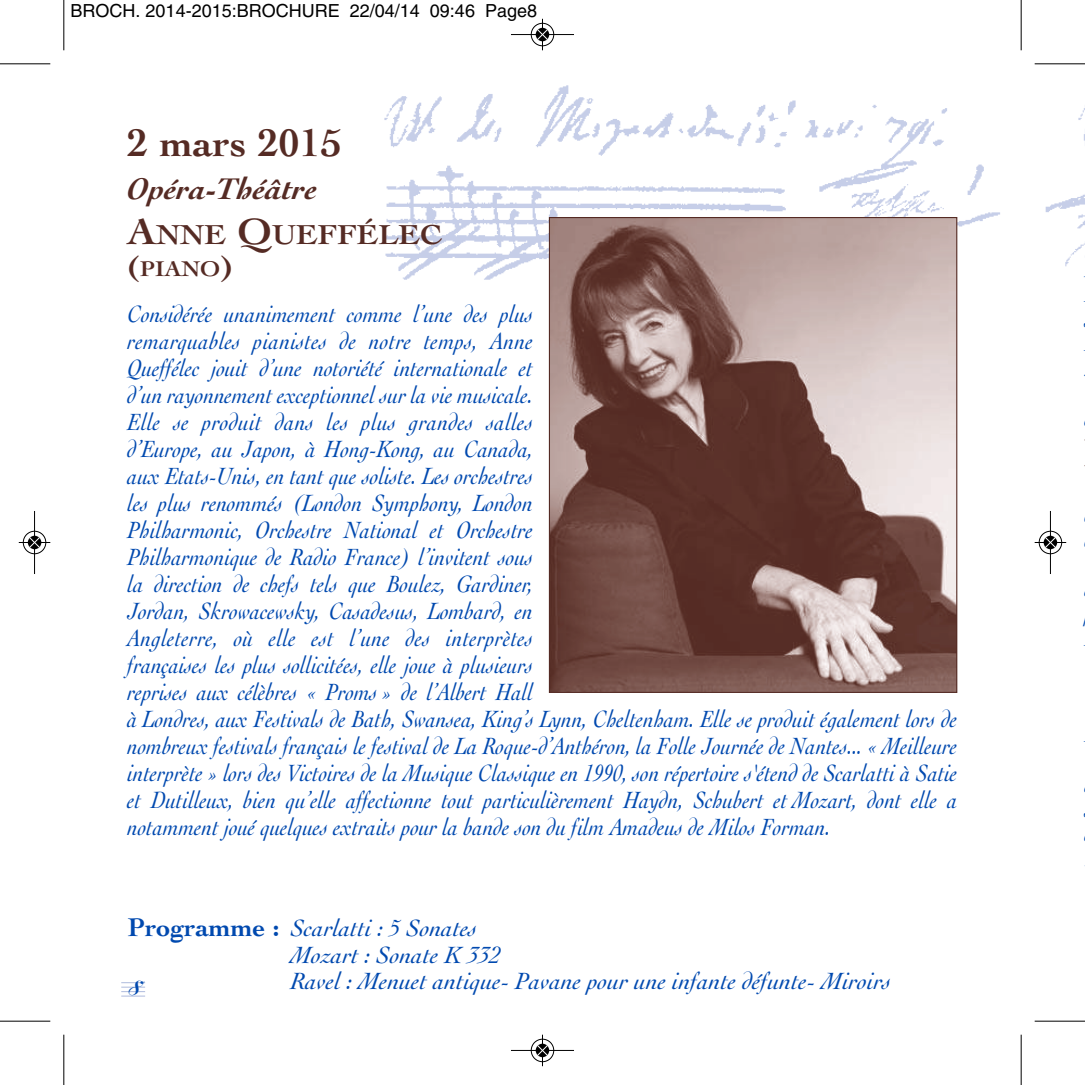
<style>
.page{position:relative;width:1085px;height:1085px;background:#fff}
.page>*{position:absolute;margin:0;border:0;box-sizing:border-box;transform-origin:0 0}
.t1{font:700 40.5px "Cochin";color:#552b24}
.t2{font:italic 700 31.5px "Cochin";color:#552b24}
.t3{font:700 28.8px "Cochin";color:#552b24;scale:1.05 1}
.t4{font:italic 24.75px/27px "Cochin";color:#0049af;scale:.89 1}
.t5{font:italic 24.75px/26.3px "Cochin";color:#0049af}
.t6{font:900 24.75px "Kuenstler Script";color:#0049af}
.t7{font:700 22.5px "Cochin";color:#552b24;scale:1.05 1}
.t8{font:18px "Helvetica";color:#000}
.s1{font-size:38.48px}
.s2{font-size:29.93px}
.s3{font-weight:700;font-style:normal;font-size:27px}
</style>
<div class="page">
<svg style="left:121px;top:982px;width:24px;height:14px"></svg>
<img style="left:384px;top:85px;width:616px;height:273px">
<img style="left:1045px;top:108px;width:39px;height:159px">
<img style="left:551px;top:219px;width:404px;height:471px">
<hr style="left:63px;top:0;width:1px;height:50px;background:#000">
<hr style="left:0;top:63px;width:50px;height:1px;background:#000">
<hr style="left:1020px;top:0;width:1px;height:50px;background:#000">
<hr style="left:1034px;top:63px;width:50px;height:1px;background:#000">
<hr style="left:63px;top:1034px;width:1px;height:50px;background:#000">
<hr style="left:0;top:1020px;width:50px;height:1px;background:#000">
<hr style="left:1020px;top:1034px;width:1px;height:50px;background:#000">
<hr style="left:1034px;top:1020px;width:50px;height:1px;background:#000">
<div style="left:530px;top:23px;width:24px;height:23px;border:1px solid #fff;border-radius:50%"></div>
<hr style="left:511px;top:34px;width:63px;height:1px;background:#000">
<hr style="left:542px;top:19px;width:1px;height:31px;background:#000">
<div style="left:531px;top:23px;width:23px;height:23px;border:1px solid #000;border-radius:50%"></div>
<svg style="left:535px;top:28px;width:14px;height:13px"></svg>
<svg style="left:536px;top:29px;width:12px;height:11px"></svg>
<div style="left:530px;top:1038px;width:24px;height:24px;border:1px solid #fff;border-radius:50%"></div>
<hr style="left:511px;top:1049px;width:63px;height:1px;background:#000">
<hr style="left:542px;top:1034px;width:1px;height:31px;background:#000">
<div style="left:531px;top:1038px;width:23px;height:23px;border:1px solid #000;border-radius:50%"></div>
<svg style="left:535px;top:1043px;width:14px;height:13px"></svg>
<svg style="left:536px;top:1044px;width:12px;height:11px"></svg>
<div style="left:23px;top:530px;width:23px;height:24px;border:1px solid #fff;border-radius:50%"></div>
<hr style="left:34px;top:511px;width:1px;height:63px;background:#000">
<hr style="left:19px;top:542px;width:31px;height:1px;background:#000">
<div style="left:23px;top:531px;width:23px;height:23px;border:1px solid #000;border-radius:50%"></div>
<svg style="left:28px;top:535px;width:13px;height:14px"></svg>
<svg style="left:29px;top:536px;width:11px;height:12px"></svg>
<div style="left:1038px;top:530px;width:24px;height:24px;border:1px solid #fff;border-radius:50%"></div>
<hr style="left:1049px;top:511px;width:1px;height:63px;background:#000">
<hr style="left:1034px;top:542px;width:31px;height:1px;background:#000">
<div style="left:1038px;top:531px;width:23px;height:23px;border:1px solid #000;border-radius:50%"></div>
<svg style="left:1043px;top:535px;width:13px;height:14px"></svg>
<svg style="left:1044px;top:536px;width:11px;height:12px"></svg>
<p class="t8" style="left:71px;top:4px;width:468px">BROCH. 2014-2015:BROCHURE 22/04/14 09:46 Page8</p>
<h1 class="t1" style="left:128px;top:128px;width:216px">2 mars 2015</h1>
<p class="t2" style="left:128px;top:177px;width:191px">Opéra-Théâtre</p>
<p class="t3" style="left:128px;top:224px;width:301px"><span class="s1">A</span>NNE <span class="s1">Q</span>UEFFÉLEC</p>
<p class="t7" style="left:128px;top:260px;width:101px"><span class="s2">(</span>PIANO<span class="s2">)</span></p>
<p class="t4" style="left:128px;top:302px;width:933px">Considérée unanimement comme l’une des plus<br>remarquables pianistes de notre temps, Anne<br>Queffélec jouit d’une notoriété internationale et<br>d’un rayonnement exceptionnel sur la vie musicale.<br>Elle se produit dans les plus grandes salles<br>d’Europe, au Japon, à Hong-Kong, au Canada,<br>aux Etats-Unis, en tant que soliste. Les orchestres<br>les plus renommés (London Symphony, London<br>Philharmonic, Orchestre National et Orchestre<br>Philharmonique de Radio France) l’invitent sous<br>la direction de chefs tels que Boulez, Gardiner,<br>Jordan, Skrowacewsky, Casadesus, Lombard, en<br>Angleterre, où elle est l’une des interprètes<br>françaises les plus sollicitées, elle joue à plusieurs<br>reprises aux célèbres « Proms » de l’Albert Hall<br>à Londres, aux Festivals de Bath, Swansea, King’s Lynn, Cheltenham. Elle se produit également lors de nombreux festivals français le festival de La Roque-d’Anthéron, la Folle Journée de Nantes... « Meilleure interprète » lors de s Victoires de la Musique Classique en 1990, son répertoire s'étend de Scarlatti à Satie et Dutilleux, bien qu’elle affectionne tout particulièrement Haydn, Schubert et Mozart, dont elle a notamment joué quelques extraits pour la bande son du film Amadeus de Milos Forman.</p>
<p class="t5" style="left:290px;top:917px;width:212px;text-indent:-163px"><span class="s3">Programme :</span> Scarlatti : 5 Sonates<br>Mozart : Sonate K 332</p>
<p class="t6" style="left:127px;top:979px;width:15px">8</p>
<p class="t5" style="left:290px;top:969px;width:602px">Ravel : Menuet antique- Pavane pour une infante défunte- Miroirs</p>
</div>
